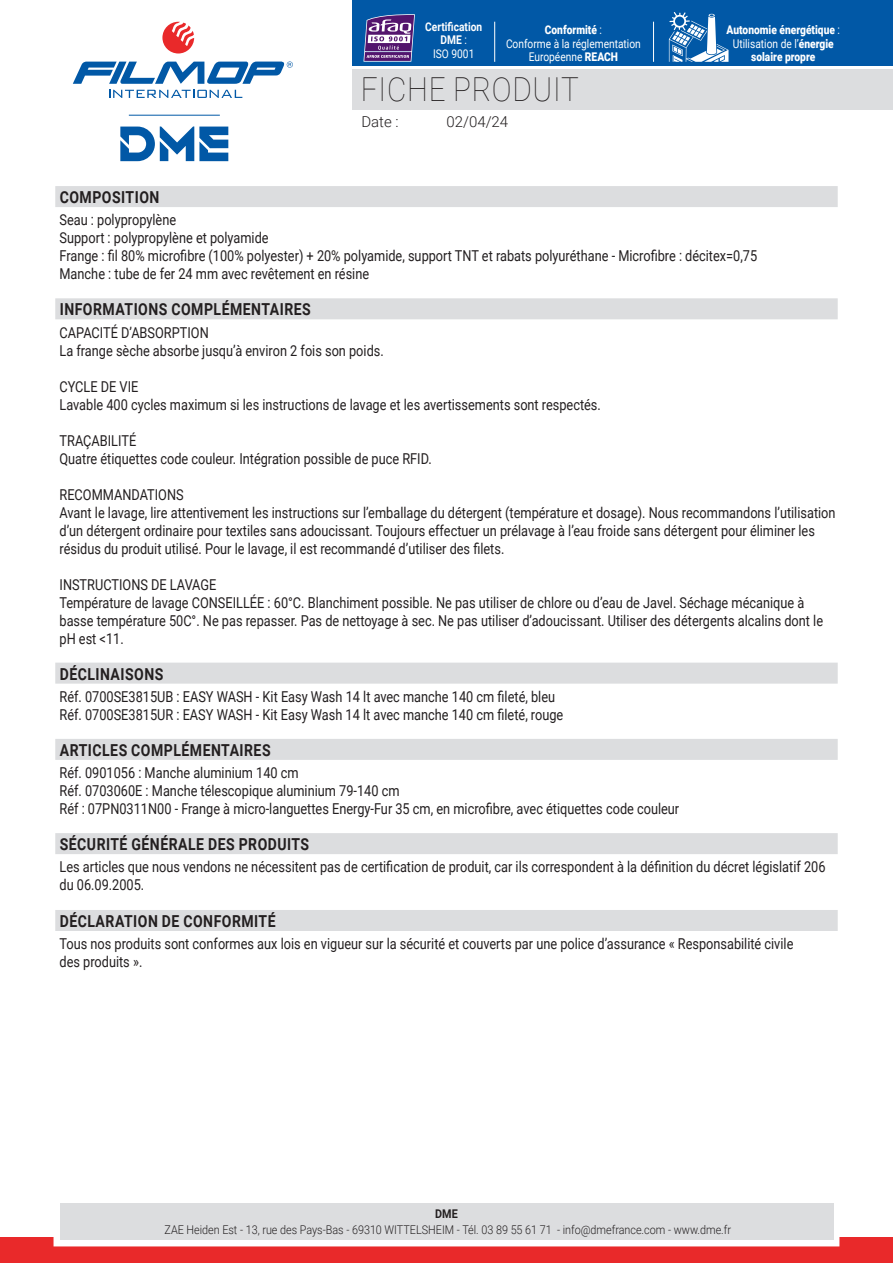
<style>
.page{position:relative;width:893px;height:1263px;background:#fff}
.page>*{position:absolute;margin:0;border:0;box-sizing:border-box;transform-origin:0 0}
.t1{font:100 33px "Roboto";letter-spacing:.025em;color:#231f20;scale:.9 1}
.t2{font:700 16.5px "Roboto";letter-spacing:.035em;color:#231f20;scale:.85 1}
.t3{font:15px/18px "Roboto";color:#231f20;scale:.85 1}
.t4{font:300 15px "Roboto";color:#231f20}
.t5{font:300 12px "Roboto";color:#231f20;scale:.9 1}
.t6{font:900 12px/13.5px "Roboto";color:#fff;text-align:center;scale:.85 1}
.t7{font:12px/13.5px "Roboto";color:#fff;text-align:center;scale:.85 1}
.t8{font:700 12px/13.5px "Roboto";color:#fff;text-align:center;scale:.85 1}
.t9{font:700 12px "Roboto";color:#231f20;scale:.9 1}
.s1{font-weight:400}
.s2{font-weight:900}
</style>
<div class="page">
<div style="left:353px;top:69px;width:540px;height:40px;background:#dcdddf"></div>
<svg style="left:109px;top:90px;width:133px;height:8px"></svg>
<svg style="left:162px;top:22px;width:32px;height:32px"></svg>
<svg style="left:73px;top:61px;width:220px;height:23px"></svg>
<div style="left:353px;top:0;width:540px;height:66px;background:#0158a6"></div>
<div style="left:0;top:1237px;width:893px;height:26px;background:#e9292a"></div>
<div style="left:54px;top:1197px;width:785px;height:49px;border:12px solid #fff"></div>
<div style="left:60px;top:1203px;width:773px;height:37px;background:#dcdddf"></div>
<svg style="left:120px;top:126px;width:108px;height:35px"></svg>
<hr style="left:129px;top:115px;width:91px;height:1px;background:#0158a6">
<hr style="left:653px;top:22px;width:1px;height:40px;background:#fff">
<hr style="left:494px;top:22px;width:1px;height:40px;background:#fff">
<svg style="left:669px;top:12px;width:59px;height:50px"></svg>
<svg style="left:363px;top:14px;width:52px;height:48px;background:#7a619e"></svg>
<hr style="left:365px;top:51px;width:46px;height:1px;background:#fff">
<div style="left:55px;top:186px;width:783px;height:21px;background:#dcdddf"></div>
<div style="left:55px;top:298px;width:783px;height:21px;background:#dcdddf"></div>
<div style="left:55px;top:663px;width:783px;height:21px;background:#dcdddf"></div>
<div style="left:55px;top:739px;width:783px;height:21px;background:#dcdddf"></div>
<div style="left:55px;top:833px;width:783px;height:21px;background:#dcdddf"></div>
<div style="left:55px;top:910px;width:783px;height:21px;background:#dcdddf"></div>
<p class="t8" style="left:425px;top:19px;width:68px">Certification<br>DME <span class="s1">:<br>ISO 9001</span></p>
<p class="t6" style="left:727px;top:23px;width:135px">Autonomie énergétique <span class="s1">:<br>Utilisation de l’</span>énergie solaire propre</p>
<p class="t7" style="left:506px;top:23px;width:160px"><span class="s2">Conformité</span> :<br>Conforme à la réglementation<br>Européenne <span class="s2">REACH</span></p>
<h1 class="t1" style="left:361px;top:66px;width:244px">FICHE PRODUIT</h1>
<p class="t4" style="left:361px;top:111px;width:39px">Date :</p>
<p class="t4" style="left:446px;top:111px;width:63px">02/04/24</p>
<p class="t2" style="left:60px;top:186px;width:119px">COMPOSITION</p>
<p class="t3" style="left:60px;top:210px;width:822px">Seau : polypropylène<br>Support : polypropylène et polyamide<br>Frange : fil 80% microfibre (100% polyester) + 20% polyamide, support TNT et rabats polyuréthane - Microfibre : décitex=0,75<br>Manche : tube de fer 24 mm avec revêtement en résine</p>
<p class="t2" style="left:60px;top:298px;width:297px">INFORMATIONS COMPLÉMENTAIRES</p>
<p class="t3" style="left:60px;top:323px;width:383px">CAPACITÉ D’ABSORPTION<br>La frange sèche absorbe jusqu’à environ 2 fois son poids.</p>
<p class="t3" style="left:60px;top:377px;width:638px">CYCLE DE VIE<br>Lavable 400 cycles maximum si les instructions de lavage et les avertissements sont respectés.</p>
<p class="t3" style="left:60px;top:431px;width:439px">TRAÇABILITÉ<br>Quatre étiquettes code couleur. Intégration possible de puce RFID.</p>
<p class="t3" style="left:60px;top:485px;width:914px">RECOMMANDATIONS<br>Avant le lavage, lire attentivement les instructions sur l’emballage du détergent (température et dosage). Nous recommandons l’utilisation d’un détergent ordinaire pour textiles sans adoucissant. Toujours effectuer un prélavage à l’eau froide sans détergent pour éliminer les résidus du produit utilisé. Pour le lavage, il est recommandé d’utiliser des filets.</p>
<p class="t3" style="left:60px;top:575px;width:900px">INSTRUCTIONS DE LAVAGE<br>Température de lavage CONSEILLÉE : 60°C. Blanchiment possible. Ne pas utiliser de chlore ou d’eau de Javel. Séchage mécanique à basse température 50C°. Ne pas repasser. Pas de nettoyage à sec. Ne pas utiliser d’adoucissant. Utiliser des détergents alcalins dont le pH est &lt;11.</p>
<p class="t2" style="left:60px;top:662px;width:123px">DÉCLINAISONS</p>
<p class="t3" style="left:60px;top:687px;width:594px">Réf. 0700SE3815UB : EASY WASH - Kit Easy Wash 14 lt avec manche 140 cm fileté, bleu<br>Réf. 0700SE3815UR : EASY WASH - Kit Easy Wash 14 lt avec manche 140 cm fileté, rouge</p>
<p class="t2" style="left:60px;top:738px;width:250px">ARTICLES COMPLÉMENTAIRES</p>
<p class="t3" style="left:60px;top:763px;width:731px">Réf. 0901056 : Manche aluminium 140 cm<br>Réf. 0703060E : Manche télescopique aluminium 79-140 cm<br>Réf : 07PN0311N00 - Frange à micro-languettes Energy-Fur 35 cm, en microfibre, avec étiquettes code couleur</p>
<p class="t2" style="left:60px;top:833px;width:295px">SÉCURITÉ GÉNÉRALE DES PRODUITS</p>
<p class="t3" style="left:60px;top:857px;width:903px">Les articles que nous vendons ne nécessitent pas de certification de produit, car ils correspondent à la définition du décret législatif 206 du 06.09.2005.</p>
<p class="t2" style="left:60px;top:909px;width:256px">DÉCLARATION DE CONFORMITÉ</p>
<p class="t3" style="left:60px;top:934px;width:865px">Tous nos produits sont conformes aux lois en vigueur sur la sécurité et couverts par une police d’assurance « Responsabilité civile des produits ».</p>
<p class="t9" style="left:435px;top:1205px;width:27px">DME</p>
<p class="t5" style="left:164px;top:1222px;width:631px">ZAE Heiden Est - 13, rue des Pays-Bas - 69310 WITTELSHEIM - Tél. 03 89 55 61 71 - info@dmefrance.com - www.dme.fr</p>
</div>
